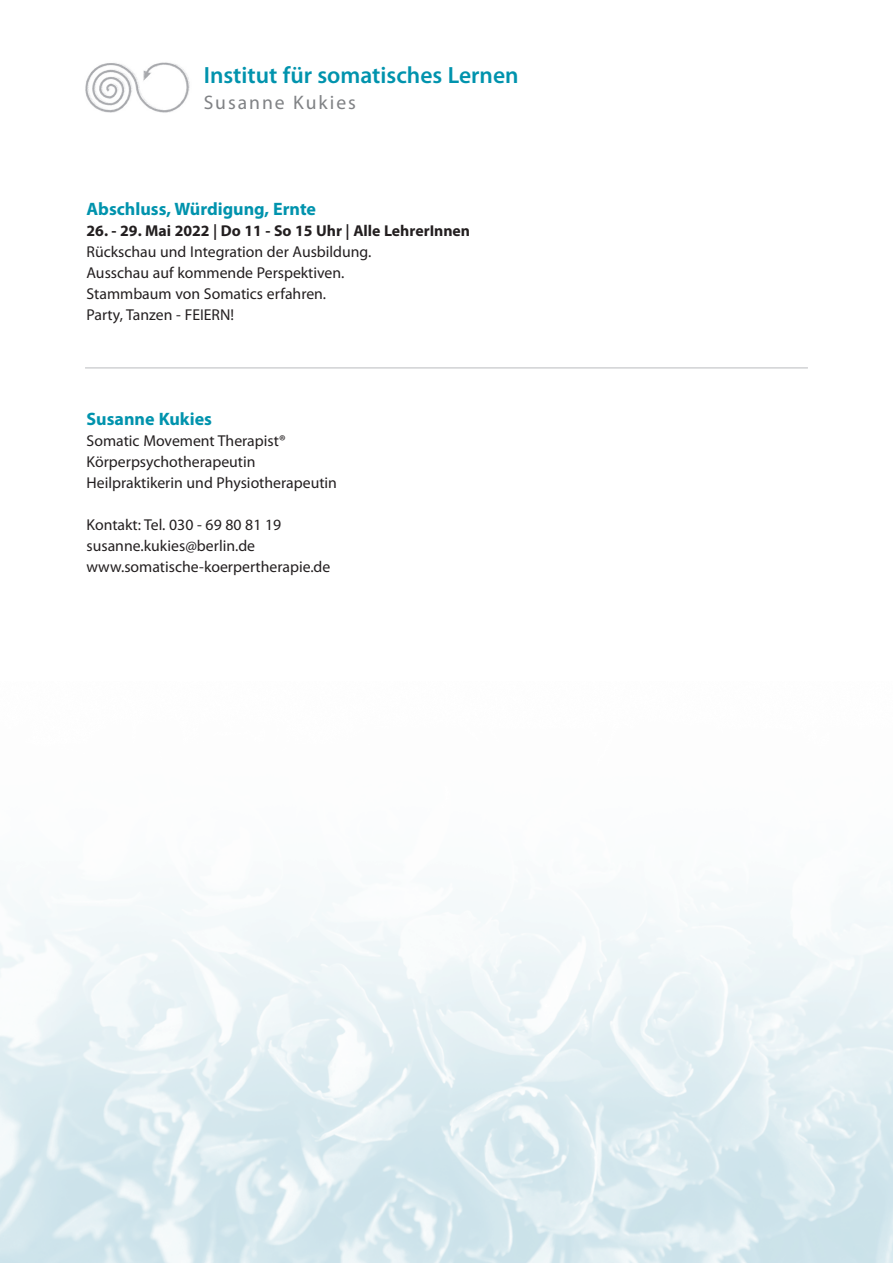
<style>
.page{position:relative;width:893px;height:1263px;background:#fff}
.page>*{position:absolute;margin:0;border:0;box-sizing:border-box;transform-origin:0 0}
.t1{font:600 23.55px "Myriad Pro";color:#0093ad}
.t2{font:19.65px "Myriad Pro";letter-spacing:.1em;color:#808285}
.t3{font:700 18px "Myriad Pro";color:#0093ad}
.t4{font:15.75px/21px "Myriad Pro";color:#231f20}
.s1{font-weight:700}
.s2{font-family:"Source Sans Pro";font-weight:700}
</style>
<div class="page">
<img style="left:0;top:893px;width:893px;height:370px">
<img style="left:85px;top:62px;width:105px;height:51px">
<hr style="left:85px;top:367px;width:723px;height:2px;background:#d1d2d4">
<h1 class="t1" style="left:204px;top:61px;width:316px">Institut für somatisches Lernen</h1>
<p class="t2" style="left:204px;top:90px;width:154px">Susanne Kukies</p>
<p class="t3" style="left:87px;top:199px;width:231px">Abschluss, Würdigung, Ernte</p>
<p class="t4" style="left:87px;top:220px;width:385px"><span class="s1">26. - 29. Mai 2022</span> <span class="s2">|</span> <span class="s1">Do 11 - So 15 Uhr</span> <span class="s2">|</span> <span class="s1">Alle LehrerInnen </span>Rückschau und Integration der Ausbildung.<br>Ausschau auf kommende Perspektiven.<br>Stammbaum von Somatics erfahren.<br>Party, Tanzen - FEIERN!</p>
<p class="t3" style="left:87px;top:409px;width:127px">Susanne Kukies</p>
<p class="t4" style="left:87px;top:430px;width:252px">Somatic Movement Therapist®<br>Körperpsychotherapeutin<br>Heilpraktikerin und Physiotherapeutin</p>
<p class="t4" style="left:87px;top:514px;width:245px">Kontakt: Tel. 030 - 69 80 81 19 susanne.kukies@berlin.de www.somatische-koerpertherapie.de</p>
</div>
